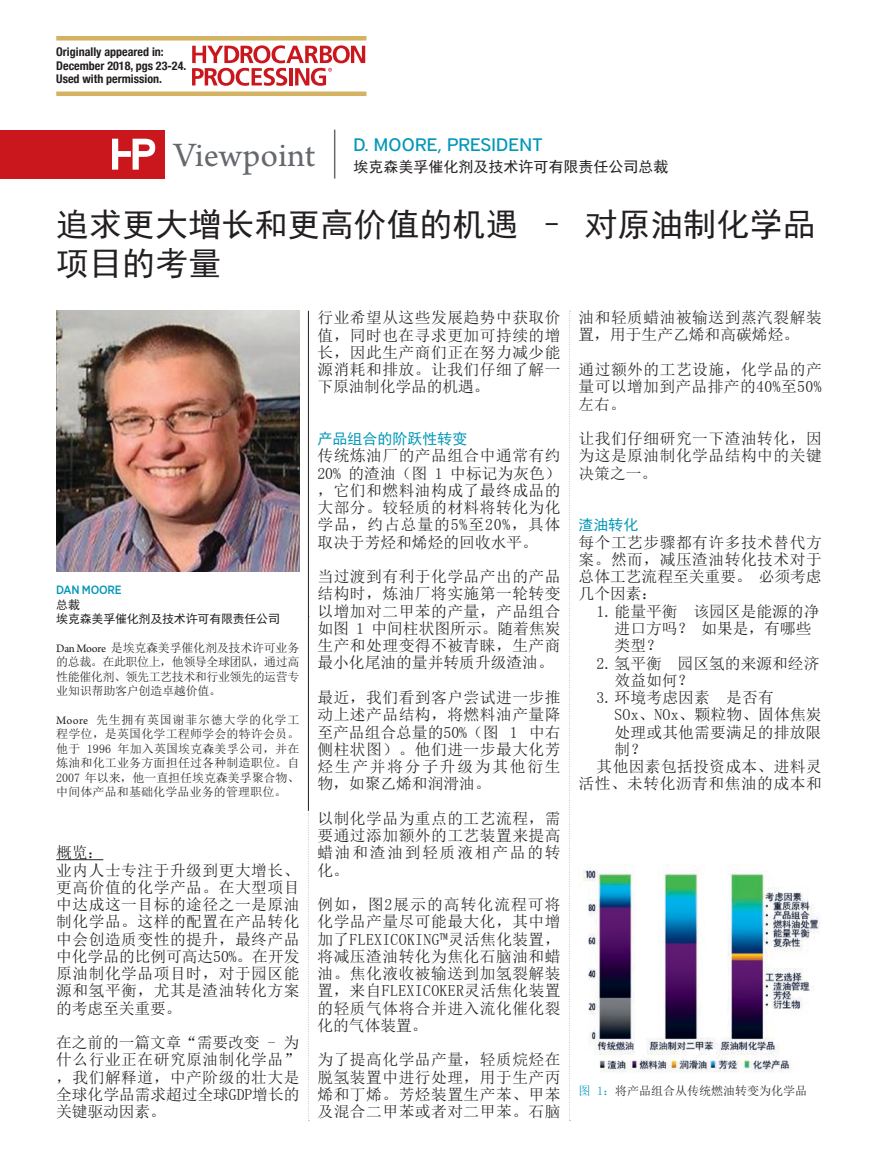
<style>
.page{position:relative;width:878px;height:1175px;background:#fff}
.page>*{position:absolute;margin:0;border:0;box-sizing:border-box;transform-origin:0 0}
.t1{font:36px "Arno Pro";color:#65696e}
.t2{font:33px/39px "Sim Hei";color:#231f20}
.t3{font:500 18px "District";letter-spacing:.015em;color:#0397b8}
.t4{font:15.75px/17.2px "Sim Sun";letter-spacing:.03em;color:#231f20;text-align:justify}
.t5{font:15.75px "Sim Sun";color:#231f20}
.t6{font:15.75px "Sim Sun";letter-spacing:.01em;color:#231f20}
.t7{font:15px "Sim Hei";color:#231f20}
.t8{font:15px "Sim Hei";color:#0397b8}
.t9{font:12px/14.4px "Sim Sun";letter-spacing:-.01em;color:#231f20;text-align:justify}
.t10{font:700 condensed 12px/13.5px "Helvetica Neue";color:#231f20}
.t11{font:12px/14.4px "Sim Hei";letter-spacing:-.02em;color:#231f20}
.t12{font:500 12px "Gotham Narrow";letter-spacing:-.02em;color:#0397b8}
.s1{font-family:"Arno Pro"}
.s2{color:#0397b8}
</style>
<div class="page">
<svg style="left:308px;top:810px;width:1px;height:311px"></svg>
<div style="left:0;top:130px;width:164px;height:48px;background:#ca171d"></div>
<svg style="left:112px;top:139px;width:43px;height:31px"></svg>
<hr style="left:334px;top:130px;width:1px;height:48px;background:#65696e">
<img style="left:56px;top:311px;width:243px;height:260px">
<hr style="left:308px;top:311px;width:1px;height:499px;background:#231f20">
<svg style="left:569px;top:311px;width:1px;height:810px"></svg>
<hr style="left:56px;top:859px;width:47px;height:1px;background:#231f20">
<img style="left:583px;top:869px;width:237px;height:204px">
<hr style="left:56px;top:92px;width:310px;height:4px;background:#d3b361">
<hr style="left:56px;top:36px;width:310px;height:4px;background:#d3b361">
<svg style="left:192px;top:45px;width:173px;height:41px"></svg>
<p class="t10" style="left:56px;top:45px;width:132px">Originally appeared in:<br>December 2018, pgs 23-24.<br>Used with permission.</p>
<h1 class="t1" style="left:173px;top:135px;width:143px">Viewpoint</h1>
<p class="t3" style="left:353px;top:134px;width:190px">D. MOORE, PRESIDENT</p>
<p class="t7" style="left:353px;top:159px;width:317px">埃克森美孚催化剂及技术许可有限责任公司总裁</p>
<h2 class="t2" style="left:56px;top:205px;width:760px">追求更大增长和更高价值的机遇 – 对原油制化学品项目的考量</h2>
<p class="t12" style="left:56px;top:582px;width:67px">DAN MOORE</p>
<p class="t11" style="left:56px;top:597px;width:225px">总裁<br>埃克森美孚催化剂及技术许可有限责任公司</p>
<p class="t9" style="left:56px;top:640px;width:245px"><span class="s1">Dan Moore</span> 是埃克森美孚催化剂及技术许可业务的总裁。在此职位上，他领导全球团队，通过高性能催化剂、领先工艺技术和行业领先的运营专业知识帮助客户创造卓越价值。</p>
<p class="t9" style="left:56px;top:712px;width:245px"><span class="s1">Moore</span> 先生拥有英国谢菲尔德大学的化学工程学位，是英国化学工程师学会的特许会员。他于 1996 年加入英国埃克森美孚公司，并在炼油和化工业务方面担任过各种制造职位。自2007 年以来，他一直担任埃克森美孚聚合物、中间体产品和基础化学品业务的管理职位。</p>
<p class="t4" style="left:56px;top:844px;width:245px;text-align:left">概览：<br>业内人士专注于升级到更大增长、更高价值的化学产品。在大型项目中达成这一目标的途径之一是原油制化学品。这样的配置在产品转化中会创造质变性的提升，最终产品中化学品的比例可高达50%。在开发原油制化学品项目时，对于园区能源和氢平衡，尤其是渣油转化方案的考虑至关重要。</p>
<p class="t4" style="left:56px;top:1033px;width:245px">在之前的一篇文章“需要改变 - 为什么行业正在研究原油制化学品”，我们解释道，中产阶级的壮大是全球化学品需求超过全球GDP增长的关键驱动因素。</p>
<p class="t4" style="left:317px;top:309px;width:245px">行业希望从这些发展趋势中获取价值，同时也在寻求更加可持续的增长，因此生产商们正在努力减少能源消耗和排放。让我们仔细了解一下原油制化学品的机遇。</p>
<p class="t8" style="left:317px;top:431px;width:151px">产品组合的阶跃性转变</p>
<p class="t4" style="left:317px;top:447px;width:245px">传统炼油厂的产品组合中通常有约20% 的渣油（图 1 中标记为灰色），它们和燃料油构成了最终成品的大部分。较轻质的材料将转化为化学品，约占总量的5%至20%，具体取决于芳烃和烯烃的回收水平。</p>
<p class="t4" style="left:317px;top:568px;width:245px">当过渡到有利于化学品产出的产品结构时，炼油厂将实施第一轮转变以增加对二甲苯的产量，产品组合如图 1 中间柱状图所示。随着焦炭生产和处理变得不被青睐，生产商最小化尾油的量并转质升级渣油。</p>
<p class="t4" style="left:317px;top:688px;width:245px">最近，我们看到客户尝试进一步推动上述产品结构，将燃料油产量降至产品组合总量的50%（图 1 中右侧柱状图）。他们进一步最大化芳烃生产并将分子升级为其他衍生物，如聚乙烯和润滑油。</p>
<p class="t4" style="left:317px;top:809px;width:245px">以制化学品为重点的工艺流程，需要通过添加额外的工艺装置来提高蜡油和渣油到轻质液相产品的转化。</p>
<p class="t4" style="left:317px;top:895px;width:245px">例如，图2展示的高转化流程可将化学品产量尽可能最大化，其中增加了FLEXICOKING™灵活焦化装置，将减压渣油转化为焦化石脑油和蜡油。焦化液收被输送到加氢裂解装置，来自FLEXICOKER灵活焦化装置的轻质气体将合并进入流化催化裂化的气体装置。</p>
<p class="t4" style="left:317px;top:1051px;width:245px">为了提高化学品产量，轻质烷烃在脱氢装置中进行处理，用于生产丙烯和丁烯。芳烃装置生产苯、甲苯及混合二甲苯或者对二甲苯。石脑</p>
<p class="t4" style="left:578px;top:309px;width:245px">油和轻质蜡油被输送到蒸汽裂解装置，用于生产乙烯和高碳烯烃。</p>
<p class="t4" style="left:578px;top:361px;width:245px">通过额外的工艺设施，化学品的产量可以增加到产品排产的40%至50%左右。</p>
<p class="t4" style="left:578px;top:430px;width:245px">让我们仔细研究一下渣油转化，因为这是原油制化学品结构中的关键决策之一。</p>
<p class="t8" style="left:578px;top:517px;width:61px">渣油转化</p>
<p class="t4" style="left:578px;top:533px;width:245px">每个工艺步骤都有许多技术替代方案。然而，减压渣油转化技术对于总体工艺流程至关重要。 必须考虑几个因素：</p>
<p class="t5" style="left:596px;top:603px;width:224px">1.能量平衡 该园区是能源的净</p>
<p class="t5" style="left:614px;top:620px;width:198px">进口方吗？ 如果是，有哪些</p>
<p class="t4" style="left:614px;top:637px;width:49px">类型？</p>
<p class="t5" style="left:596px;top:655px;width:224px">2.氢平衡 园区氢的来源和经济</p>
<p class="t4" style="left:614px;top:671px;width:80px">效益如何？</p>
<p class="t6" style="left:596px;top:689px;width:179px">3.环境考虑因素 是否有</p>
<p class="t6" style="left:614px;top:706px;width:209px">SOx、NOx、颗粒物、固体焦炭</p>
<p class="t6" style="left:614px;top:724px;width:208px">处理或其他需要满足的排放限</p>
<p class="t4" style="left:614px;top:740px;width:33px">制？</p>
<p class="t4" style="left:596px;top:757px;width:227px">其他因素包括投资成本、进料灵</p>
<p class="t4" style="left:578px;top:775px;width:245px">活性、未转化沥青和焦油的成本和</p>
<p class="t9" style="left:578px;top:1083px;width:230px"><span class="s2">图 1：</span>将产品组合从传统燃油转变为化学品</p>
</div>
